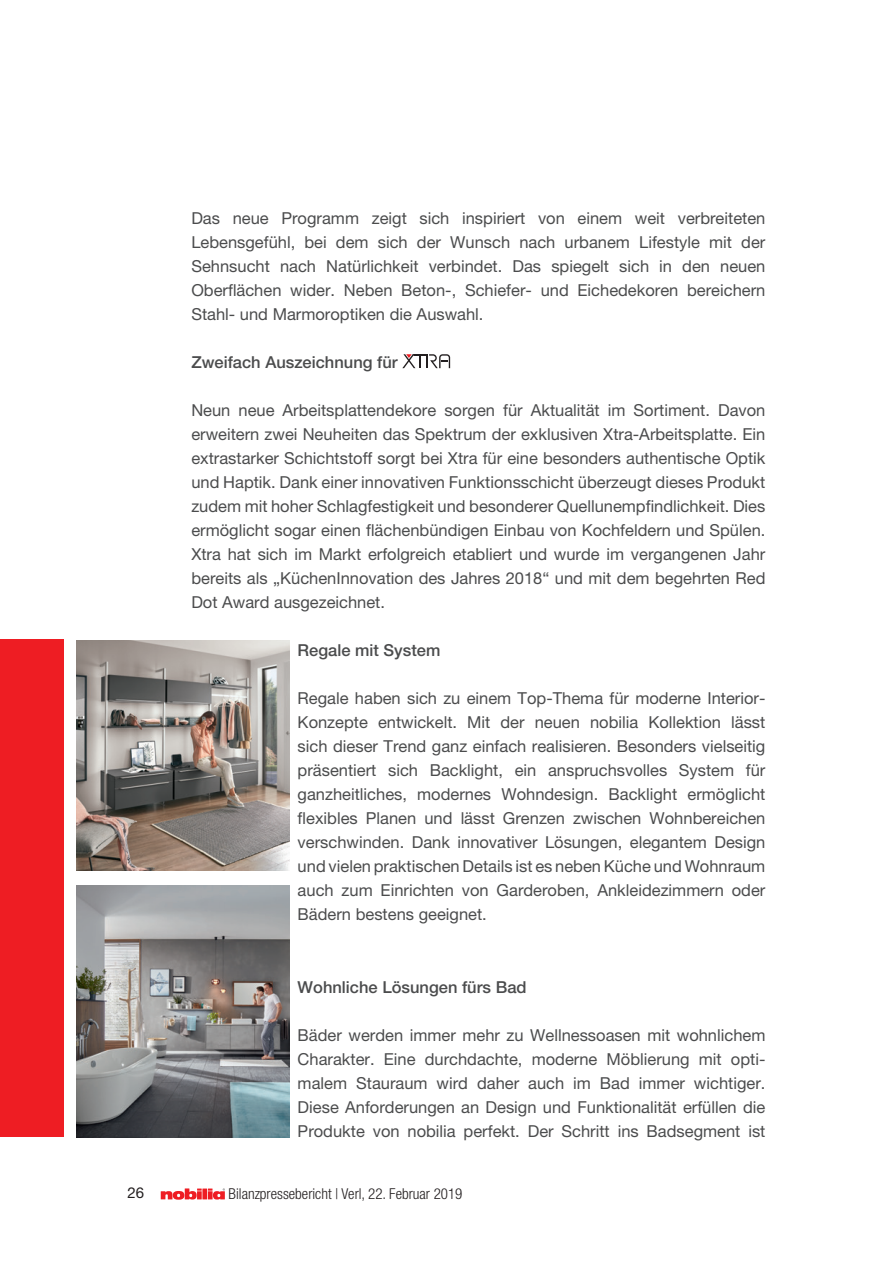
<style>
.page{position:relative;width:893px;height:1263px;background:#fff}
.page>*{position:absolute;margin:0;border:0;box-sizing:border-box;transform-origin:0 0}
.Mengentext{font:16.5px/24px "Helvetica Neue LT Pro";color:#4b4c4d;text-align:justify}
.Zwischenüberschrift{font:500 16.5px "Helvetica Neue LT Pro";color:#4b4c4d}
.t1{font:300 condensed 15px "Helvetica Neue LT Pro";color:#231f20}
.t2{font:15px "Helvetica Neue LT Pro";color:#231f20}
</style>
<div class="page">
<svg style="left:161px;top:1188px;width:64px;height:12px"></svg>
<svg style="left:402px;top:354px;width:48px;height:14px"></svg>
<div style="left:0;top:639px;width:64px;height:497px;background:#ee1d23"></div>
<img style="left:77px;top:885px;width:212px;height:252px">
<img style="left:77px;top:640px;width:212px;height:231px">
<p class="Mengentext" style="left:191px;top:206px;width:576px">Das neue Programm zeigt sich inspiriert von einem weit verbreiteten Lebensgefühl, bei dem sich der Wunsch nach urbanem Lifestyle mit der Sehnsucht nach Natürlichkeit verbindet. Das spiegelt sich in den neuen Oberflächen wider. Neben Beton-, Schiefer- und Eichedekoren bereichern Stahl- und Marmoroptiken die Auswahl.</p>
<p class="Zwischenüberschrift" style="left:191px;top:353px;width:208px">Zweifach Auszeichnung für</p>
<p class="Mengentext" style="left:191px;top:398px;width:576px">Neun neue Arbeitsplattendekore sorgen für Aktualität im Sortiment. Davon erweitern zwei Neuheiten das Spektrum der exklusiven Xtra-Arbeitsplatte. Ein extrastarker Schichtstoff sorgt bei Xtra für eine besonders authentische Optik und Haptik. Dank einer innovativen Funktionsschicht überzeugt dieses Produkt zudem mit hoher Schlagfestigkeit und besonderer Quellunempfindlichkeit. Dies ermöglicht sogar einen flächenbündigen Einbau von Kochfeldern und Spülen.<br>Xtra hat sich im Markt erfolgreich etabliert und wurde im vergangenen Jahr bereits als „KüchenInnovation des Jahres 2018“ und mit dem begehrten Red Dot Award ausgezeichnet.</p>
<p class="Zwischenüberschrift" style="left:298px;top:641px;width:144px">Regale mit System</p>
<p class="Mengentext" style="left:298px;top:686px;width:469px">Regale haben sich zu einem Top-Thema für moderne Interior-Konzepte entwickelt. Mit der neuen nobilia Kollektion lässt sich dieser Trend ganz einfach realisieren. Besonders vielseitig präsentiert sich Backlight, ein anspruchsvolles System für ganzheitliches, modernes Wohndesign. Backlight ermöglicht flexibles Planen und lässt Grenzen zwischen Wohnbereichen verschwinden. Dank innovativer Lösungen, elegantem Design und vielen praktischen Details ist es neben Küche und Wohnraum auch zum Einrichten von Garderoben, Ankleidezimmern oder Bädern bestens geeignet.</p>
<p class="Zwischenüberschrift" style="left:298px;top:977px;width:230px">Wohnliche Lösungen fürs Bad</p>
<p class="Mengentext" style="left:298px;top:1022px;width:469px">Bäder werden immer mehr zu Wellnessoasen mit wohnlichem Charakter. Eine durchdachte, moderne Möblierung mit opti&shy;malem Stauraum wird daher auch im Bad immer wichtiger.<br>Diese Anforderungen an Design und Funktionalität erfüllen die Produkte von nobilia perfekt. Der Schritt ins Badsegment ist</p>
<p class="t2" style="left:128px;top:1183px;width:18px">26</p>
<p class="t1" style="left:229px;top:1185px;width:235px">Bilanzpressebericht | Verl, 22. Februar 2019</p>
</div>
